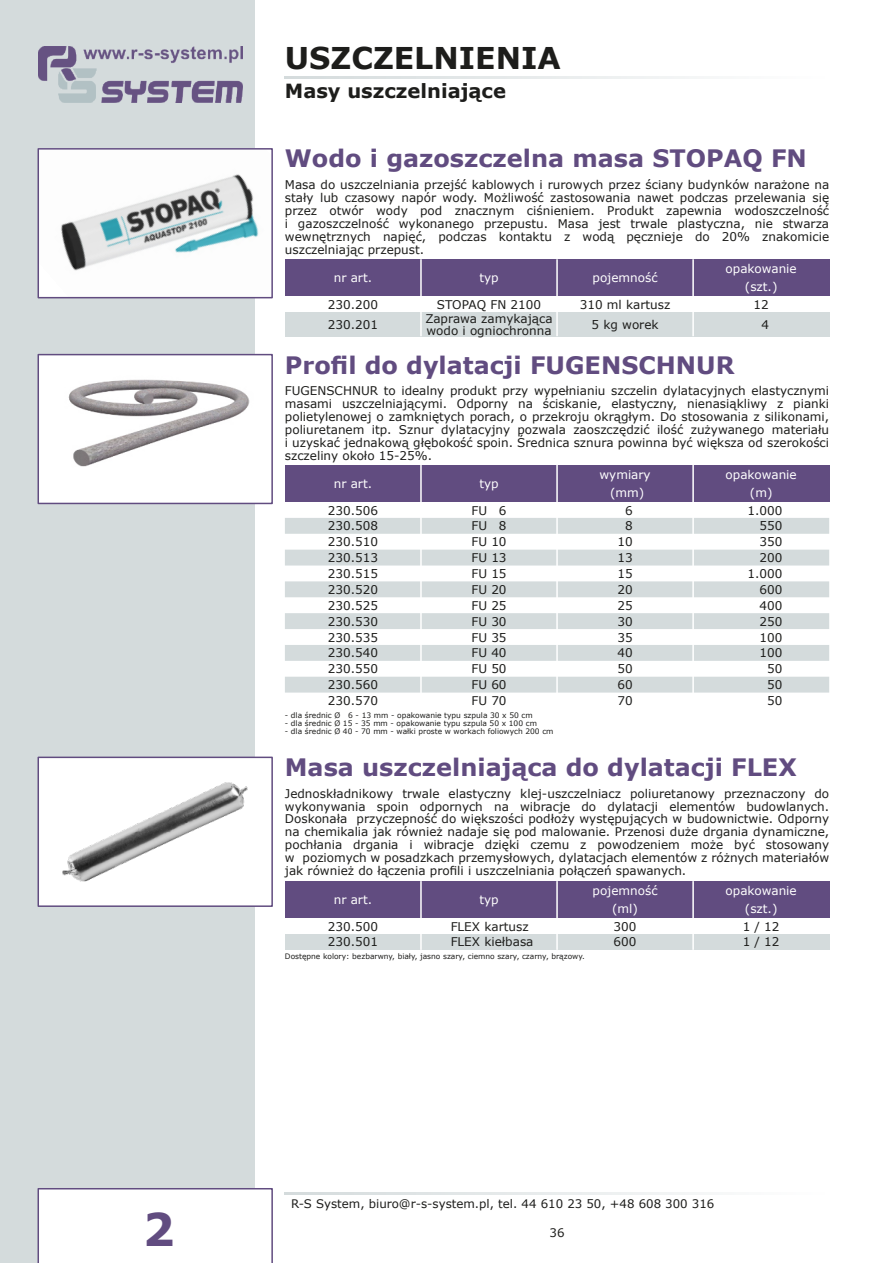
<style>
.page{position:relative;width:893px;height:1263px;background:#fff}
.page>*{position:absolute;margin:0;border:0;box-sizing:border-box;transform-origin:0 0}
.t1{font:700 45px "Verdana";color:#614c80}
.t2{font:700 30px "Verdana";color:#1d1d1b}
.t3{font:700 24px "Verdana";color:#614c80}
.t4{font:700 19.5px "Verdana";color:#1d1d1b}
.t5{font:12px/12.9px "Verdana";color:#1d1d1b;text-align:justify}
.t6{font:12px/18px "Verdana";color:#fff;text-align:center}
.t7{font:11.85px "Verdana";color:#1d1d1b}
.t8{font:7.5px "Verdana";color:#1d1d1b}
.s1{color:#fff}
</style>
<div class="page">
<div style="left:0;top:0;width:255px;height:1263px;background:#d4dbdc"></div>
<img style="left:38px;top:46px;width:204px;height:57px">
<div style="left:38px;top:1188px;width:235px;height:75px;background:#fff"></div>
<img style="left:41px;top:151px;width:218px;height:144px">
<div style="left:38px;top:148px;width:235px;height:150px;border:2px solid #614c80"></div>
<svg style="left:285px;top:1192px;width:412px;height:2px"></svg>
<svg style="left:285px;top:77px;width:412px;height:2px"></svg>
<div style="left:285px;top:259px;width:544px;height:37px;background:#614c80"></div>
<div style="left:285px;top:312px;width:544px;height:24px;background:#d4dbdc"></div>
<hr style="left:420px;top:259px;width:2px;height:77px;background:#fff">
<hr style="left:556px;top:259px;width:2px;height:77px;background:#fff">
<hr style="left:692px;top:259px;width:2px;height:77px;background:#fff">
<div style="left:285px;top:465px;width:544px;height:37px;background:#614c80"></div>
<svg style="left:285px;top:518px;width:544px;height:175px;fill:#d4dbdc"></svg>
<hr style="left:420px;top:465px;width:2px;height:243px;background:#fff">
<hr style="left:556px;top:465px;width:2px;height:243px;background:#fff">
<hr style="left:692px;top:465px;width:2px;height:243px;background:#fff">
<div style="left:285px;top:881px;width:544px;height:37px;background:#614c80"></div>
<div style="left:285px;top:934px;width:544px;height:16px;background:#d4dbdc"></div>
<hr style="left:420px;top:881px;width:2px;height:69px;background:#fff">
<hr style="left:556px;top:881px;width:2px;height:69px;background:#fff">
<hr style="left:692px;top:881px;width:2px;height:69px;background:#fff">
<img style="left:41px;top:357px;width:214px;height:144px">
<div style="left:38px;top:354px;width:235px;height:150px;border:2px solid #614c80"></div>
<img style="left:41px;top:760px;width:214px;height:144px">
<div style="left:38px;top:757px;width:235px;height:150px;border:2px solid #614c80"></div>
<h2 class="t2" style="left:285px;top:46px;width:277px">USZCZELNIENIA</h2>
<h3 class="t4" style="left:285px;top:83px;width:223px">Masy uszczelniające</h3>
<h3 class="t3" style="left:285px;top:149px;width:523px">Wodo i gazoszczelna masa STOPAQ FN</h3>
<p class="t5" style="left:285px;top:179px;width:546px">Masa do uszczelniania przejść kablowych i rurowych przez ściany budynków narażone na stały lub czasowy napór wody. Możliwość zastosowania nawet podczas przelewania się przez otwór wody pod znacznym ciśnieniem. Produkt zapewnia wodoszczelność i gazoszczelność wykonanego przepustu. Masa jest trwale plastyczna, nie stwarza wewnętrznych napięć, podczas kontaktu z wodą pęcznieje do 20% znakomicie uszczelniając przepust.</p>
<p class="t6" style="left:334px;top:270px;width:40px">nr art.</p>
<p class="t6" style="left:479px;top:270px;width:21px">typ</p>
<p class="t6" style="left:592px;top:270px;width:67px">pojemność</p>
<p class="t6" style="left:726px;top:261px;width:73px">opakowanie (szt.)</p>
<p class="t5" style="left:328px;top:299px;width:52px">230.200</p>
<p class="t5" style="left:437px;top:299px;width:106px">STOPAQ FN 2100</p>
<p class="t5" style="left:580px;top:299px;width:92px">310 ml kartusz</p>
<p class="t5" style="left:753px;top:299px;width:17px">12</p>
<p class="t5" style="left:328px;top:319px;width:52px">230.201</p>
<p class="t5" style="left:425px;top:313px;width:129px;line-height:12px">Zaprawa zamykająca wodo i ogniochronna</p>
<p class="t5" style="left:591px;top:319px;width:69px">5 kg worek</p>
<p class="t5" style="left:762px;top:319px;width:9px">4</p>
<h3 class="t3" style="left:285px;top:355px;width:451px">Profil do dylatacji FUGENSCHNUR</h3>
<p class="t5" style="left:285px;top:386px;width:546px">FUGENSCHNUR to idealny produkt przy wypełnianiu szczelin dylatacyjnych elastycznymi masami uszczelniającymi. Odporny na ściskanie, elastyczny, nienasiąkliwy z pianki polietylenowej o zamkniętych porach, o przekroju okrągłym. Do stosowania z silikonami, poliuretanem itp. Sznur dylatacyjny pozwala zaoszczędzić ilość zużywanego materiału i uzyskać jednakową głębokość spoin. Średnica sznura powinna być większa od szerokości szczeliny około 15-25%.</p>
<p class="t6" style="left:334px;top:476px;width:40px">nr art.</p>
<p class="t6" style="left:479px;top:476px;width:21px">typ</p>
<p class="t6" style="left:599px;top:467px;width:53px">wymiary (mm)</p>
<p class="t6" style="left:726px;top:467px;width:73px">opakowanie (m)</p>
<p class="t5" style="left:328px;top:505px;width:52px">230.506</p>
<p class="t5" style="left:471px;top:505px;width:37px">FU 6</p>
<p class="t5" style="left:625px;top:505px;width:9px">6</p>
<p class="t5" style="left:747px;top:505px;width:36px">1.000</p>
<p class="t5" style="left:328px;top:521px;width:52px">230.508</p>
<p class="t5" style="left:471px;top:521px;width:37px">FU 8</p>
<p class="t5" style="left:625px;top:521px;width:9px">8</p>
<p class="t5" style="left:759px;top:521px;width:24px">550</p>
<p class="t5" style="left:328px;top:536px;width:52px">230.510</p>
<p class="t5" style="left:471px;top:536px;width:37px">FU 10</p>
<p class="t5" style="left:617px;top:536px;width:17px">10</p>
<p class="t5" style="left:759px;top:536px;width:24px">350</p>
<p class="t5" style="left:328px;top:552px;width:52px">230.513</p>
<p class="t5" style="left:471px;top:552px;width:37px">FU 13</p>
<p class="t5" style="left:617px;top:552px;width:17px">13</p>
<p class="t5" style="left:759px;top:552px;width:24px">200</p>
<p class="t5" style="left:328px;top:568px;width:52px">230.515</p>
<p class="t5" style="left:471px;top:568px;width:37px">FU 15</p>
<p class="t5" style="left:617px;top:568px;width:17px">15</p>
<p class="t5" style="left:747px;top:568px;width:36px">1.000</p>
<p class="t5" style="left:328px;top:584px;width:52px">230.520</p>
<p class="t5" style="left:471px;top:584px;width:37px">FU 20</p>
<p class="t5" style="left:617px;top:584px;width:17px">20</p>
<p class="t5" style="left:759px;top:584px;width:24px">600</p>
<p class="t5" style="left:328px;top:600px;width:52px">230.525</p>
<p class="t5" style="left:471px;top:600px;width:37px">FU 25</p>
<p class="t5" style="left:617px;top:600px;width:17px">25</p>
<p class="t5" style="left:759px;top:600px;width:24px">400</p>
<p class="t5" style="left:328px;top:616px;width:52px">230.530</p>
<p class="t5" style="left:471px;top:616px;width:37px">FU 30</p>
<p class="t5" style="left:617px;top:616px;width:17px">30</p>
<p class="t5" style="left:759px;top:616px;width:24px">250</p>
<p class="t5" style="left:328px;top:632px;width:52px">230.535</p>
<p class="t5" style="left:471px;top:632px;width:37px">FU 35</p>
<p class="t5" style="left:617px;top:632px;width:17px">35</p>
<p class="t5" style="left:759px;top:632px;width:24px">100</p>
<p class="t5" style="left:328px;top:648px;width:52px">230.540</p>
<p class="t5" style="left:471px;top:648px;width:37px">FU 40</p>
<p class="t5" style="left:617px;top:648px;width:17px">40</p>
<p class="t5" style="left:759px;top:648px;width:24px">100</p>
<p class="t5" style="left:328px;top:663px;width:52px">230.550</p>
<p class="t5" style="left:471px;top:663px;width:37px">FU 50</p>
<p class="t5" style="left:617px;top:663px;width:17px">50</p>
<p class="t5" style="left:767px;top:663px;width:17px">50</p>
<p class="t5" style="left:328px;top:679px;width:52px">230.560</p>
<p class="t5" style="left:471px;top:679px;width:37px">FU 60</p>
<p class="t5" style="left:617px;top:679px;width:17px">60</p>
<p class="t5" style="left:767px;top:679px;width:17px">50</p>
<p class="t5" style="left:328px;top:695px;width:52px">230.570</p>
<p class="t5" style="left:471px;top:695px;width:37px">FU 70</p>
<p class="t5" style="left:617px;top:695px;width:17px">70</p>
<p class="t5" style="left:767px;top:695px;width:17px">50</p>
<p class="t8" style="left:285px;top:712px;width:249px">- dla średnic Ø 6 - 13 mm - opakowanie typu szpula 30 x 50 cm</p>
<p class="t8" style="left:285px;top:720px;width:254px">- dla średnic Ø 15 - 35 mm - opakowanie typu szpula 50 x 100 cm</p>
<p class="t8" style="left:285px;top:728px;width:270px">- dla średnic Ø 40 - 70 mm - wałki proste w workach foliowych 200 cm</p>
<h3 class="t3" style="left:285px;top:757px;width:513px">Masa uszczelniająca do dylatacji FLEX</h3>
<p class="t5" style="left:285px;top:788px;width:546px">Jednoskładnikowy trwale elastyczny klej-uszczelniacz poliuretanowy przeznaczony do wykonywania spoin odpornych na wibracje do dylatacji elementów budowlanych.<br>Doskonała przyczepność do większości podłoży występujących w budownictwie. Odporny na chemikalia jak również nadaje się pod malowanie. Przenosi duże drgania dynamiczne, pochłania drgania i wibracje dzięki czemu z powodzeniem może być stosowany w poziomych w posadzkach przemysłowych, dylatacjach elementów z różnych materiałów jak również do łączenia profili i uszczelniania połączeń spawanych.</p>
<p class="t6" style="left:334px;top:892px;width:40px">nr art.</p>
<p class="t6" style="left:479px;top:892px;width:21px">typ</p>
<p class="t6" style="left:592px;top:883px;width:67px">pojemność (ml)</p>
<p class="t6" style="left:726px;top:883px;width:73px">opakowanie (szt.)</p>
<p class="t5" style="left:328px;top:921px;width:52px">230.500</p>
<p class="t5" style="left:451px;top:921px;width:79px">FLEX kartusz</p>
<p class="t5" style="left:614px;top:921px;width:24px">300</p>
<p class="t5" style="left:743px;top:921px;width:38px">1/12</p>
<p class="t5" style="left:328px;top:937px;width:52px">230.501</p>
<p class="t5" style="left:451px;top:937px;width:84px">FLEX kiełbasa</p>
<p class="t5" style="left:614px;top:937px;width:24px">600</p>
<p class="t5" style="left:743px;top:937px;width:38px">1/12</p>
<p class="t8" style="left:285px;top:953px;width:301px">Dostępne kolory: bezbarwny, biały, jasno szary, ciemno szary, czarny, brązowy.</p>
<h1 class="t1" style="left:143px;top:1212px;width:73px">2<span class="s1">#</span></h1>
<p class="t7" style="left:291px;top:1199px;width:425px">R-S System, biuro@r-s-system.pl, tel. 44 610 23 50, +48 608 300 316</p>
<p class="t7" style="left:550px;top:1228px;width:16px">36</p>
</div>
